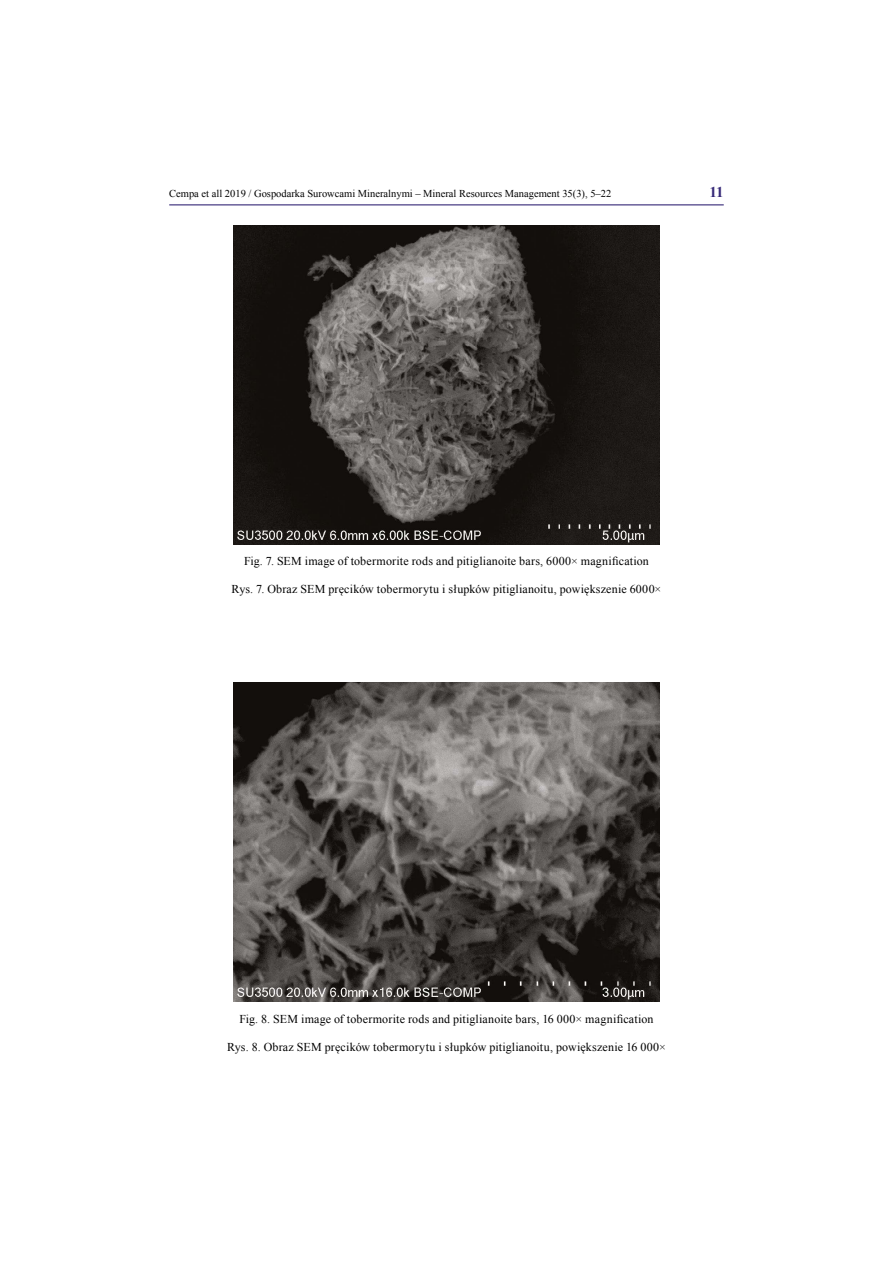
<style>
.page{position:relative;width:893px;height:1263px;background:#fff}
.page>*{position:absolute;margin:0;border:0;box-sizing:border-box;transform-origin:0 0}
.t1{font:700 15px "Times New Roman";color:#362978}
.t2{font:12px "Times New Roman";letter-spacing:.015em;color:#000}
.t3{font:10.5px "Times New Roman";color:#000}
</style>
<div class="page">
<hr style="left:169px;top:204px;width:555px;height:1px;background:#362978">
<img style="left:234px;top:225px;width:425px;height:319px">
<img style="left:234px;top:682px;width:425px;height:319px">
<p class="t3" style="left:169px;top:186px;width:444px">Cempa et all 2019 / Gospodarka Surowcami Mineralnymi – Mineral Resources Management 35(3), 5–22</p>
<p class="t1" style="left:710px;top:182px;width:16px">11</p>
<p class="t2" style="left:244px;top:553px;width:42px">Fig. 7. SEM</p>
<p class="t2" style="left:305px;top:553px;width:346px">image of tobermorite rods and pitiglianoite bars, 6000× magnification</p>
<p class="t2" style="left:232px;top:581px;width:78px">Rys. 7. Obraz SEM</p>
<p class="t2" style="left:328px;top:581px;width:335px">pręcików tobermorytu i słupków pitiglianoitu, powiększenie 6000×</p>
<p class="t2" style="left:239px;top:1011px;width:43px">Fig. 8. SEM</p>
<p class="t2" style="left:301px;top:1011px;width:354px">image of tobermorite rods and pitiglianoite bars, 16 000× magnification</p>
<p class="t2" style="left:227px;top:1039px;width:79px">Rys. 8. Obraz SEM</p>
<p class="t2" style="left:325px;top:1039px;width:343px">pręcików tobermorytu i słupków pitiglianoitu, powiększenie 16 000×</p>
</div>
